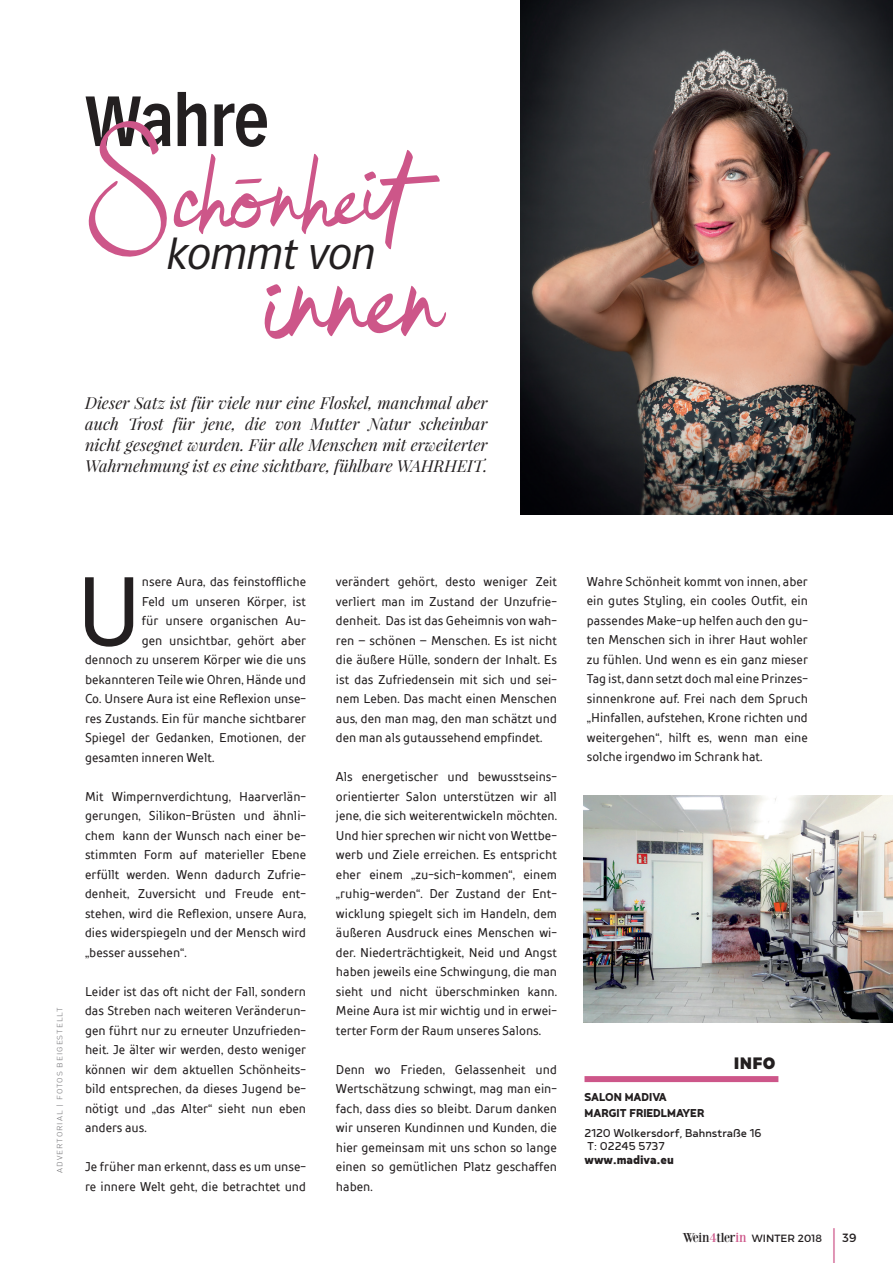
<style>
.page{position:relative;width:893px;height:1263px;background:#fff}
.page>*{position:absolute;margin:0;border:0;box-sizing:border-box;transform-origin:0 0}
.t1{font:96.3px "TT Prosto Sans Condensed";color:#231f20}
.t2{font:94.5px "Bulgatti";color:#cd5689}
.t3{font:75px "Bulgatti";letter-spacing:.01em;color:#cd5689}
.t4{font:700 69.6px "Vectora LT Std";color:#231f20;scale:.84 1}
.t5{font:italic 40.5px "Vectora LT Std";color:#231f20}
.t6{font:italic 16.5px/21px "Playfair Display";color:#231f20;text-align:justify}
.t7{font:900 16.5px "Montserrat";color:#231f20;scale:.91 1}
.t8{font:700 15px "Betm";color:#231f20}
.t9{font:13.5px/13.5px "Betm";color:#231f20}
.t10{font:700 13.5px/16.2px "Betm";color:#231f20}
.t11{font:12.75px/19.5px "TT Prosto Sans Condensed";color:#231f20;text-align:justify}
.t12{font:12px "Montserrat";color:#231f20}
.t13{font:10.5px "Montserrat";letter-spacing:.01em;color:#231f20}
.t14{font:300 7.5px "DIN";letter-spacing:.12em;color:#636366;scale:1.1 1}
.s1{font-family:"Bodoni XT";font-size:13.5px}
.s2{font-family:"Bodoni XT";font-size:13.5px;color:#cd5689}
</style>
<div class="page">
<div style="left:584px;top:1076px;width:194px;height:6px;background:#cd5689"></div>
<img style="left:520px;top:0;width:373px;height:514px">
<img style="left:584px;top:795px;width:309px;height:227px">
<svg style="left:235px;top:178px;width:27px;height:6px"></svg>
<h3 class="t4" style="left:85px;top:79px;width:220px">Wahre</h3>
<h3 class="t3" style="left:85px;top:162px;width:360px">Schönheit</h3>
<h3 class="t5" style="left:168px;top:232px;width:210px">kommt von</h3>
<h2 class="t2" style="left:265px;top:255px;width:179px">innen</h2>
<p class="t6" style="left:85px;top:392px;width:404px">Dieser Satz ist für viele nur eine Floskel, manchmal aber auch Trost für jene, die von Mutter Natur scheinbar nicht gesegnet wurden. Für alle Menschen mit erweiterter Wahrnehmung ist es eine sichtbare, fühlbare WAHRHEIT.</p>
<p class="t14" style="left:55px;top:1173px;width:152px;rotate:-90deg">ADVERTORIAL | FOTOS BEIGESTELLT</p>
<h1 class="t1" style="left:76px;top:552px;width:67px">U</h1>
<p class="t11" style="left:142px;top:572px;width:166px">nsere Aura, das feinstoffliche</p>
<p class="t11" style="left:142px;top:592px;width:166px">Feld um unseren Körper, ist</p>
<p class="t11" style="left:142px;top:611px;width:166px">für unsere organischen Au-</p>
<p class="t11" style="left:142px;top:631px;width:166px">gen unsichtbar, gehört aber</p>
<p class="t11" style="left:85px;top:650px;width:223px">dennoch zu unserem Körper wie die uns</p>
<p class="t11" style="left:85px;top:670px;width:223px">bekannteren Teile wie Ohren, Hände und</p>
<p class="t11" style="left:85px;top:689px;width:223px">Co. Unsere Aura ist eine Reflexion unse-</p>
<p class="t11" style="left:85px;top:709px;width:223px">res Zustands. Ein für manche sichtbarer</p>
<p class="t11" style="left:85px;top:728px;width:223px">Spiegel der Gedanken, Emotionen, der</p>
<p class="t11" style="left:85px;top:747px;width:131px">gesamten inneren Welt.</p>
<p class="t11" style="left:85px;top:786px;width:223px">Mit Wimpernverdichtung, Haarverlän&shy;gerungen, Silikon-Brüsten und ähnli&shy;chem kann der Wunsch nach einer be&shy;stimmten Form auf materieller Ebene erfüllt werden. Wenn dadurch Zufrie&shy;denheit, Zuversicht und Freude ent&shy;stehen, wird die Reflexion, unsere Aura, dies widerspiegeln und der Mensch wird „besser aussehen“.</p>
<p class="t11" style="left:85px;top:981px;width:223px">Leider ist das oft nicht der Fall, sondern das Streben nach weiteren Veränderun&shy;gen führt nur zu erneuter Unzufrieden&shy;heit. Je älter wir werden, desto weniger können wir dem aktuellen Schönheits&shy;bild entsprechen, da dieses Jugend be&shy;nötigt und „das Alter“ sieht nun eben anders aus.</p>
<p class="t11" style="left:85px;top:1157px;width:223px">Je früher man erkennt, dass es um unse&shy;re innere Welt geht, die betrachtet und</p>
<p class="t11" style="left:336px;top:572px;width:223px">verändert gehört, desto weniger Zeit verliert man im Zustand der Unzufrie&shy;denheit. Das ist das Geheimnis von wah&shy;ren – schönen – Menschen. Es ist nicht die äußere Hülle, sondern der Inhalt. Es ist das Zufriedensein mit sich und sei&shy;nem Leben. Das macht einen Menschen aus, den man mag, den man schätzt und den man als gutaussehend empfindet.</p>
<p class="t11" style="left:336px;top:767px;width:223px">Als energetischer und bewusstseins&shy;orientierter Salon unterstützen wir all jene, die sich weiterentwickeln möchten.<br>Und hier sprechen wir nicht von Wettbe&shy;werb und Ziele erreichen. Es entspricht eher einem „zu-sich-kommen“, einem „ruhig-werden“. Der Zustand der Ent&shy;wicklung spiegelt sich im Handeln, dem äußeren Ausdruck eines Menschen wi&shy;der. Niederträchtigkeit, Neid und Angst haben jeweils eine Schwingung, die man sieht und nicht überschminken kann.<br>Meine Aura ist mir wichtig und in erwei&shy;terter Form der Raum unseres Salons.</p>
<p class="t11" style="left:336px;top:1059px;width:223px">Denn wo Frieden, Gelassenheit und Wertschätzung schwingt, mag man ein&shy;fach, dass dies so bleibt. Darum danken wir unseren Kundinnen und Kunden, die hier gemeinsam mit uns schon so lange einen so gemütlichen Platz geschaffen haben.</p>
<p class="t11" style="left:587px;top:572px;width:223px">Wahre Schönheit kommt von innen, aber ein gutes Styling, ein cooles Outfit, ein passendes Make-up helfen auch den gu&shy;ten Menschen sich in ihrer Haut wohler zu fühlen. Und wenn es ein ganz mieser Tag ist, dann setzt doch mal eine Prinzes&shy;sinnenkrone auf. Frei nach dem Spruch „Hinfallen, aufstehen, Krone richten und weitergehen“, hilft es, wenn man eine solche irgendwo im Schrank hat.</p>
<p class="t7" style="left:734px;top:1053px;width:46px">INFO</p>
<p class="t10" style="left:584px;top:1088px;width:121px">SALON MADIVA<br>MARGIT FRIEDLMAYER</p>
<p class="t9" style="left:584px;top:1125px;width:179px">2120 Wolkersdorf, Bahnstraße 16<br>T: 02245 5737</p>
<p class="t8" style="left:584px;top:1150px;width:91px">www.madiva.eu</p>
<p class="t13" style="left:682px;top:1231px;width:141px"><span class="s1">Wein</span><span class="s2">4</span><span class="s1">tler</span><span class="s2">in</span> WINTER 2018</p>
<p class="t12" style="left:842px;top:1230px;width:15px">39</p>
</div>
